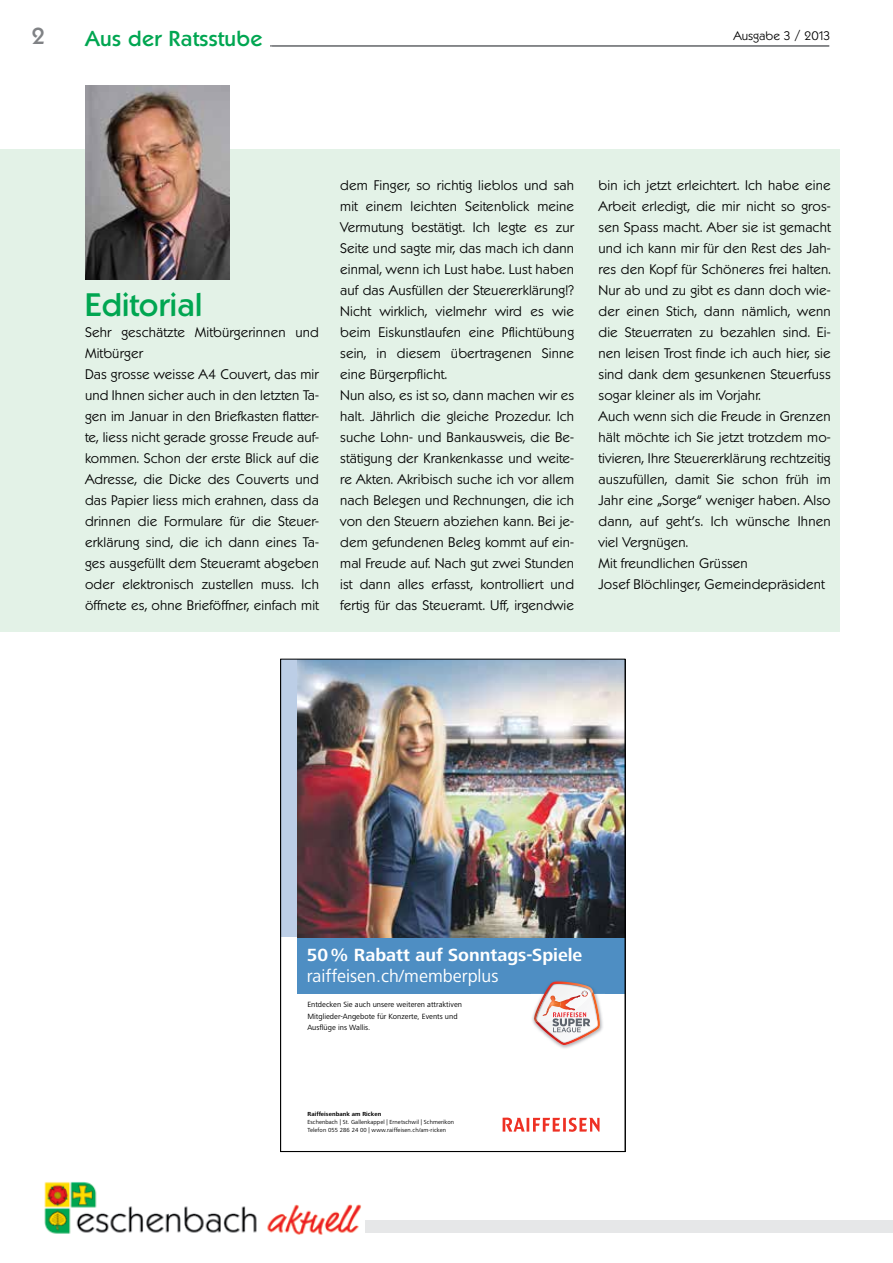
<style>
.page{position:relative;width:893px;height:1263px;background:#fff}
.page>*{position:absolute;margin:0;border:0;box-sizing:border-box;transform-origin:0 0}
.t1{font:500 31.5px "Koblenz TS";letter-spacing:.01em;color:#00a651}
.t2{font:500 22.5px "Koblenz TS";color:#808285}
.t3{font:500 21px "Koblenz TS";letter-spacing:.02em;color:#00a651}
.t4{font:700 18.3px "Frutiger Next LT";color:#fff}
.t5{font:18.3px "Frutiger Next LT";color:#fff}
.t6{font:300 13.5px/21px "Koblenz TS";letter-spacing:.01em;color:#000}
.t7{font:300 12px "Koblenz TS";color:#000}
.t8{font:7.8px/11.2px "Frutiger Next LT";color:#000}
.t9{font:6.15px/7.8px "Frutiger Next LT";letter-spacing:.01em;color:#000}
.t10{font:700 6.15px "Frutiger Next LT";letter-spacing:.01em;color:#000}
</style>
<div class="page">
<div style="left:351px;top:1220px;width:542px;height:13px;background:#e6e7e8"></div>
<img style="left:44px;top:1182px;width:320px;height:53px">
<hr style="left:85px;top:45px;width:744px;height:2px;background:#808285">
<div style="left:0;top:149px;width:840px;height:482px;background:#e3f2e7"></div>
<div style="left:85px;top:31px;width:184px;height:37px;background:#fff"></div>
<img style="left:85px;top:85px;width:145px;height:194px">
<div style="left:297px;top:937px;width:328px;height:57px;background:#4e8ec3"></div>
<div style="left:281px;top:659px;width:16px;height:278px;background:#bccee6"></div>
<img style="left:297px;top:661px;width:326px;height:276px">
<img style="left:532px;top:1007px;width:71px;height:42px">
<img style="left:553px;top:981px;width:14px;height:1px">
<img style="left:534px;top:982px;width:66px;height:63px">
<svg style="left:503px;top:1117px;width:96px;height:15px"></svg>
<h2 class="t2" style="left:31px;top:23px;width:15px">2</h2>
<h3 class="t3" style="left:85px;top:26px;width:179px">Aus der Ratsstube</h3>
<p class="t7" style="left:733px;top:29px;width:99px">Ausgabe 3 / 2013</p>
<h1 class="t1" style="left:85px;top:286px;width:119px">Editorial</h1>
<p class="t6" style="left:85px;top:322px;width:235px">Sehr geschätzte Mitbürgerinnen und Mitbürger<br>Das grosse weisse A4 Couvert, das mir und Ihnen sicher auch in den letzten Ta&shy;gen im Januar in den Briefkasten flatter&shy;te, liess nicht gerade grosse Freude auf&shy;kommen. Schon der erste Blick auf die Adresse, die Dicke des Couverts und das Papier liess mich erahnen, dass da drinnen die Formulare für die Steuer&shy;erklärung sind, die ich dann eines Ta&shy;ges ausgefüllt dem Steueramt abgeben oder elektronisch zustellen muss. Ich öffnete es, ohne Brieföffner, einfach mit</p>
<p class="t6" style="left:340px;top:175px;width:235px">dem Finger, so richtig lieblos und sah mit einem leichten Seitenblick meine Vermutung bestätigt. Ich legte es zur Seite und sagte mir, das mach ich dann einmal, wenn ich Lust habe. Lust haben auf das Ausfüllen der Steuererklärung!?<br>Nicht wirklich, vielmehr wird es wie beim Eiskunstlaufen eine Pflichtübung sein, in diesem übertragenen Sinne eine Bürgerpflicht.<br>Nun also, es ist so, dann machen wir es halt. Jährlich die gleiche Prozedur. Ich suche Lohn- und Bankausweis, die Be&shy;stätigung der Krankenkasse und weite&shy;re Akten. Akribisch suche ich vor allem nach Belegen und Rechnungen, die ich von den Steuern abziehen kann. Bei je&shy;dem gefundenen Beleg kommt auf ein&shy;mal Freude auf. Nach gut zwei Stunden ist dann alles erfasst, kontrolliert und fertig für das Steueramt. Uff, irgendwie</p>
<p class="t6" style="left:598px;top:175px;width:234px">bin ich jetzt erleichtert. Ich habe eine Arbeit erledigt, die mir nicht so gros&shy;sen Spass macht. Aber sie ist gemacht und ich kann mir für den Rest des Jah&shy;res den Kopf für Schöneres frei halten.<br>Nur ab und zu gibt es dann doch wie&shy;der einen Stich, dann nämlich, wenn die Steuerraten zu bezahlen sind. Ei&shy;nen leisen Trost finde ich auch hier, sie sind dank dem gesunkenen Steuerfuss sogar kleiner als im Vorjahr.<br>Auch wenn sich die Freude in Grenzen hält möchte ich Sie jetzt trotzdem mo&shy;tivieren, Ihre Steuererklärung rechtzeitig auszufüllen, damit Sie schon früh im Jahr eine „Sorge“ weniger haben. Also dann, auf geht’s. Ich wünsche Ihnen viel Vergnügen.<br>Mit freundlichen Grüssen<br>Josef Blöchlinger, Gemeindepräsident</p>
<h3 class="t4" style="left:307px;top:945px;width:277px">50 % Rabatt auf Sonntags-Spiele</h3>
<h3 class="t5" style="left:307px;top:966px;width:193px">raiffeisen.ch/memberplus</h3>
<p class="t8" style="left:307px;top:999px;width:156px">Entdecken Sie auch unsere weiteren attraktiven<br>Mitglieder-Angebote für Konzerte, Events und<br>Ausflüge ins Wallis.</p>
<p class="t10" style="left:307px;top:1111px;width:75px">Raiffeisenbank am Ricken</p>
<p class="t9" style="left:307px;top:1118px;width:148px">Eschenbach | St. Gallenkappel | Ernetschwil | Schmerikon<br>Telefon 055 286 24 00 | www.raiffeisen.ch/am-ricken</p>
</div>
